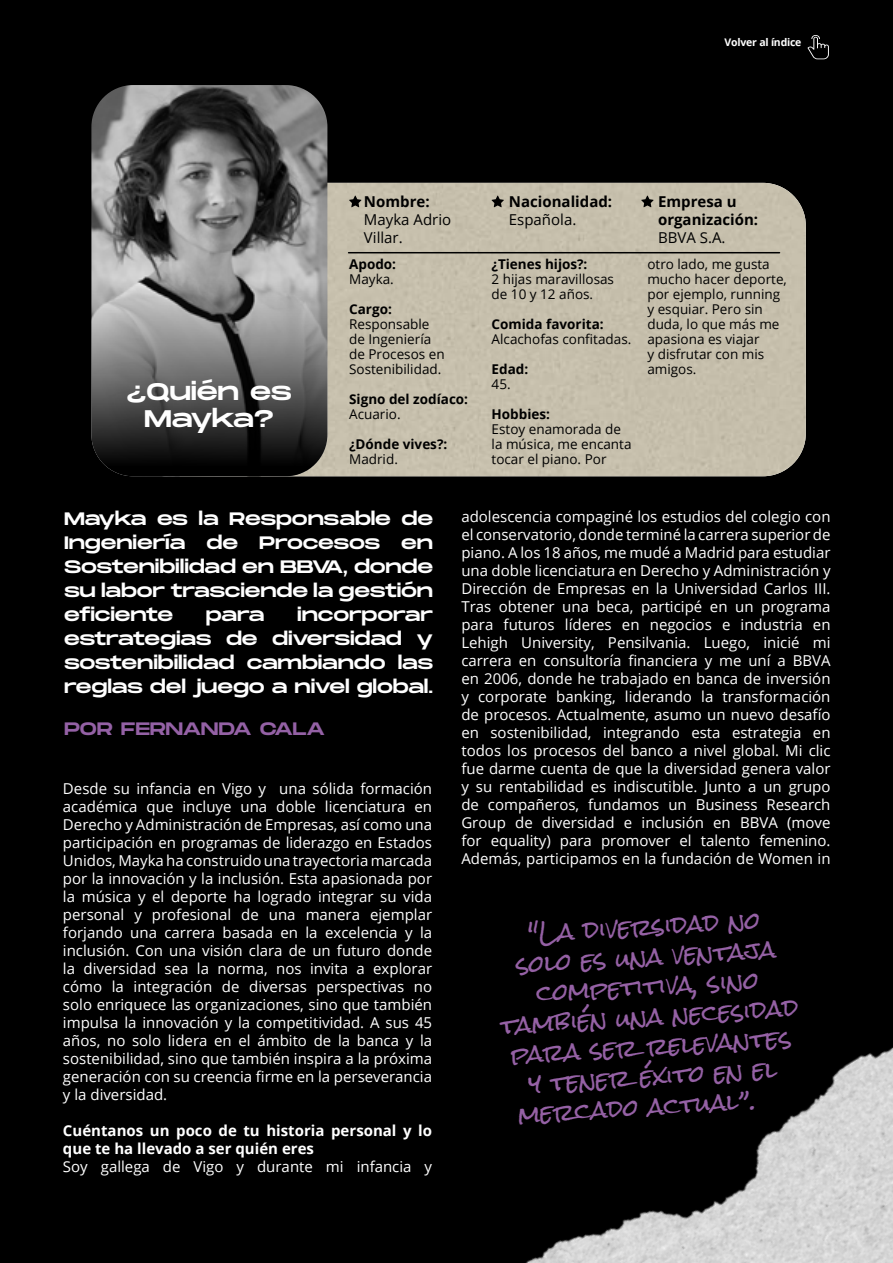
<style>
.page{position:relative;width:893px;height:1263px;background:#000}
.page>*{position:absolute;margin:0;border:0;box-sizing:border-box;transform-origin:0 0}
.t1{font:24px/27px "Monument Extended";letter-spacing:-.025em;color:#fff;text-align:center}
.t2{font:22.5px "Rock Salt";color:#9561a5}
.t3{font:18px/24px "Monument Extended";letter-spacing:-.01em;color:#fff;text-align:justify}
.t4{font:18px "Monument Extended";letter-spacing:-.015em;color:#9461a5}
.t5{font:15px/18px "Open Sans";color:#fff;text-align:justify}
.t6{font:700 15px/18px "Open Sans";color:#fff}
.t7{font:700 15px/18px "Open Sans";color:#000}
.t8{font:15px/18px "Open Sans";color:#000}
.t9{font:13.5px/15px "Open Sans";color:#000}
.t10{font:700 13.5px "Open Sans";color:#000}
.t11{font:700 10.5px "Open Sans";letter-spacing:-.02em;color:#fff}
</style>
<div class="page">
<div style="left:327px;top:183px;width:479px;height:293px;background:#c6bfac"></div>
<svg style="left:91px;top:85px;width:236px;height:391px;background:#6a6a6a"></svg>
<svg style="left:349px;top:196px;width:12px;height:11px"></svg>
<svg style="left:491px;top:196px;width:13px;height:11px"></svg>
<svg style="left:641px;top:196px;width:13px;height:11px"></svg>
<hr style="left:349px;top:252px;width:430px;height:1px;background:#000">
<img style="left:526px;top:1047px;width:367px;height:216px">
<svg style="left:807px;top:35px;width:22px;height:24px"></svg>
<p class="t11" style="left:725px;top:35px;width:78px">Volver al índice</p>
<h1 class="t1" style="left:126px;top:377px;width:167px">¿Quién es<br>Mayka?</h1>
<p class="t7" style="left:364px;top:192px;width:67px">Nombre:</p>
<p class="t8" style="left:364px;top:210px;width:89px">Mayka Adrio<br>Villar.</p>
<p class="t10" style="left:349px;top:254px;width:48px">Apodo:</p>
<p class="t9" style="left:349px;top:271px;width:46px">Mayka.</p>
<p class="t10" style="left:349px;top:299px;width:44px">Cargo:</p>
<p class="t9" style="left:349px;top:316px;width:97px">Responsable de Ingeniería de Procesos en<br>Sostenibilidad.</p>
<p class="t10" style="left:349px;top:389px;width:120px">Signo del zodíaco:</p>
<p class="t9" style="left:349px;top:406px;width:53px">Acuario.</p>
<p class="t10" style="left:349px;top:434px;width:100px">¿Dónde vives?:</p>
<p class="t9" style="left:349px;top:451px;width:50px">Madrid.</p>
<p class="t7" style="left:509px;top:192px;width:105px">Nacionalidad:</p>
<p class="t8" style="left:509px;top:210px;width:69px">Española.</p>
<p class="t10" style="left:492px;top:254px;width:97px">¿Tienes hijos?:</p>
<p class="t9" style="left:492px;top:271px;width:124px">2 hijas maravillosas de 10 y 12 años.</p>
<p class="t10" style="left:492px;top:314px;width:114px">Comida favorita:</p>
<p class="t9" style="left:492px;top:331px;width:141px">Alcachofas confitadas.</p>
<p class="t10" style="left:492px;top:359px;width:38px">Edad:</p>
<p class="t9" style="left:492px;top:376px;width:21px">45.</p>
<p class="t10" style="left:492px;top:404px;width:60px">Hobbies:</p>
<p class="t9" style="left:492px;top:421px;width:141px">Estoy enamorada de la música, me encanta tocar el piano. Por</p>
<p class="t7" style="left:658px;top:192px;width:102px">Empresa u organización:</p>
<p class="t8" style="left:658px;top:228px;width:69px">BBVA S.A.</p>
<p class="t9" style="left:647px;top:256px;width:141px">otro lado, me gusta mucho hacer deporte, por ejemplo, running y esquiar. Pero sin duda, lo que más me apasiona es viajar<br>y disfrutar con mis amigos.</p>
<p class="t3" style="left:64px;top:506px;width:371px">Mayka es la Responsable de Ingeniería de Procesos en Sostenibilidad en BBVA, donde su labor trasciende la gestión eficiente</p>
<p class="t3" style="left:64px;top:602px;width:371px;text-indent:233px">incorporar estrategias de diversidad y sostenibilidad cambiando las reglas del juego a nivel global.</p>
<p class="t3" style="left:206px;top:602px;width:60px">para</p>
<p class="t4" style="left:64px;top:716px;width:263px">POR FERNANDA CALA</p>
<p class="t5" style="left:63px;top:779px;width:371px">Desde su infancia en Vigo y una sólida formación académica que incluye una doble licenciatura en Derecho y Administración de Empresas, así como una participación en programas de liderazgo en Estados Unidos, Mayka ha construido una trayectoria marcada por la innovación y la inclusión. Esta apasionada por la música y el deporte ha logrado integrar su vida personal y profesional de una manera ejemplar forjando una carrera basada en la excelencia y la inclusión. Con una visión clara de un futuro donde la diversidad sea la norma, nos invita a explorar cómo la integración de diversas perspectivas no solo enriquece las organizaciones, sino que también impulsa la innovación y la competitividad. A sus 45 años, no solo lidera en el ámbito de la banca y la sostenibilidad, sino que también inspira a la próxima generación con su creencia firme en la perseverancia y la diversidad.</p>
<p class="t6" style="left:63px;top:1121px;width:371px">Cuéntanos un poco de tu historia personal y lo que te ha llevado a ser quién eres</p>
<p class="t5" style="left:63px;top:1157px;width:371px">Soy gallega de Vigo y durante mi infancia y</p>
<p class="t5" style="left:461px;top:507px;width:371px">adolescencia compaginé los estudios del colegio con el conservatorio, donde terminé la carrera superior de piano. A los 18 años, me mudé a Madrid para estudiar una doble licenciatura en Derecho y Administración y Dirección de Empresas en la Universidad Carlos III.<br>Tras obtener una beca, participé en un programa para futuros líderes en negocios e industria en Lehigh University, Pensilvania. Luego, inicié mi carrera en consultoría financiera y me uní a BBVA en 2006, donde he trabajado en banca de inversión y corporate banking, liderando la transformación de procesos. Actualmente, asumo un nuevo desafío en sostenibilidad, integrando esta estrategia en todos los procesos del banco a nivel global. Mi clic fue darme cuenta de que la diversidad genera valor y su rentabilidad es indiscutible. Junto a un grupo de compañeros, fundamos un Business Research Group de diversidad e inclusión en BBVA (move for equality) para promover el talento femenino.<br>Además, participamos en la fundación de Women in</p>
<h2 class="t2" style="left:527px;top:921px;width:234px;rotate:-3deg">"La diversidad no</h2>
<h2 class="t2" style="left:516px;top:952px;width:262px;rotate:-3deg">solo es una ventaja</h2>
<h2 class="t2" style="left:536px;top:980px;width:224px;rotate:-3deg">competitiva, sino</h2>
<h2 class="t2" style="left:500px;top:1012px;width:300px;rotate:-3deg">también una necesidad</h2>
<h2 class="t2" style="left:511px;top:1042px;width:282px;rotate:-3deg">para ser relevantes</h2>
<h2 class="t2" style="left:529px;top:1071px;width:249px;rotate:-3deg">y tener éxito en el</h2>
<h2 class="t2" style="left:518px;top:1102px;width:239px;rotate:-3deg">mercado actual”.</h2>
</div>
